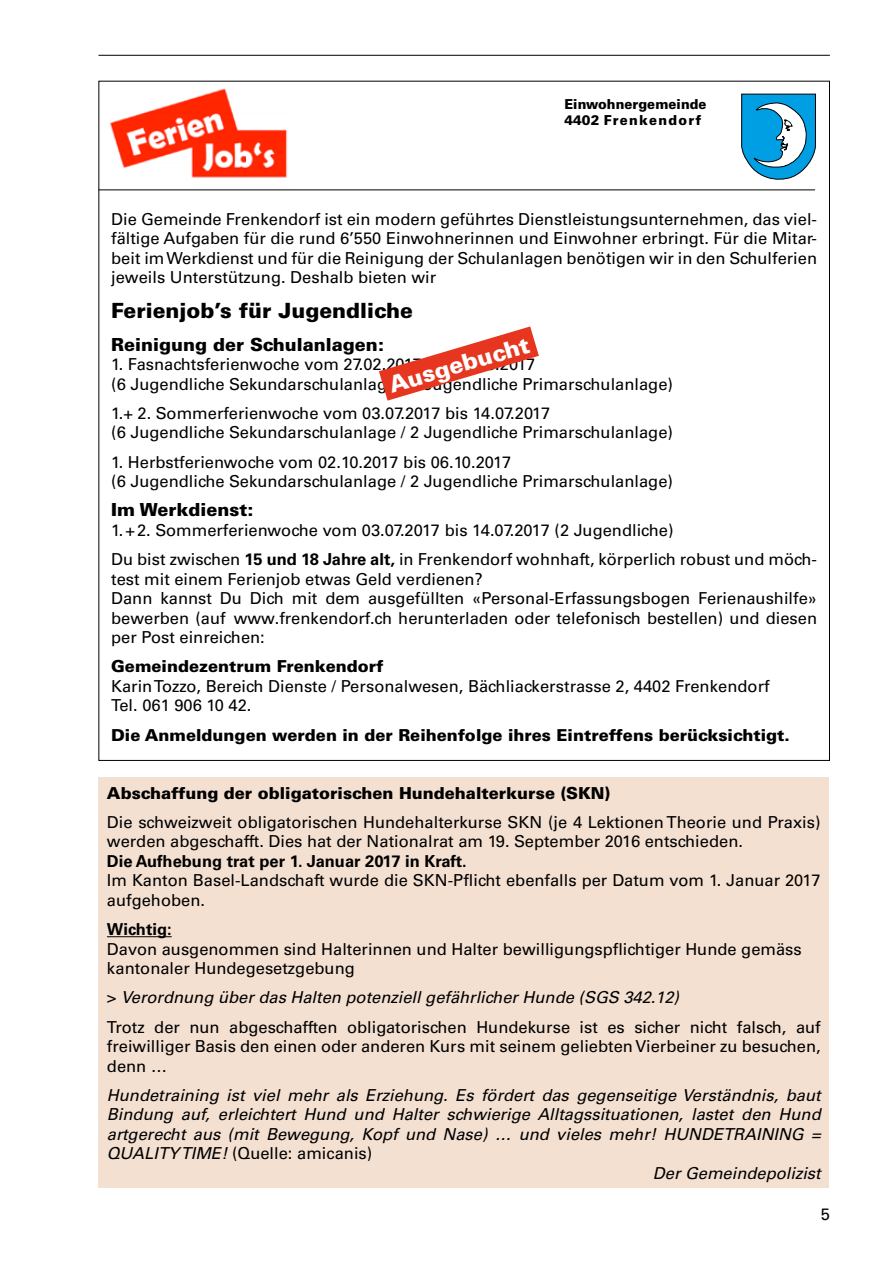
<style>
.page{position:relative;width:893px;height:1263px;background:#fff}
.page>*{position:absolute;margin:0;border:0;box-sizing:border-box;transform-origin:0 0}
.t1{font:900 22.95px "Univers";color:#fff}
.t2{font:900 21px "Univers";color:#000}
.t3{font:900 18px "Univers";color:#000}
.t4{font:16.5px/19.5px "Univers";color:#000}
.t5{font:italic 16.5px "Univers";color:#000}
.t6{font:900 16.5px "Univers";color:#000}
.t7{font:700 16.5px "Univers";color:#000}
.t8{font:900 13.8px/16.5px "Univers";letter-spacing:.005em;color:#000;scale:.95 1}
.s1{font-weight:700}
.s2{font-style:italic}
</style>
<div class="page">
<hr style="left:98px;top:55px;width:732px;height:1px;background:#000">
<hr style="left:98px;top:189px;width:717px;height:1px;background:#000">
<svg style="left:741px;top:94px;width:75px;height:86px"></svg>
<img style="left:110px;top:88px;width:178px;height:90px">
<div style="left:98px;top:777px;width:731px;height:410px;background:#f4e0d1"></div>
<hr style="left:107px;top:936px;width:65px;height:1px;background:#000">
<svg style="left:379px;top:326px;width:160px;height:75px"></svg>
<p class="t8" style="left:564px;top:95px;width:151px">Einwohnergemeinde<br>4402 Frenkendorf</p>
<p class="t4" style="left:111px;top:209px;width:707px;text-align:justify">Die Gemeinde Frenkendorf ist ein modern geführtes Dienstleistungsunternehmen, das viel&shy;fältige Aufgaben für die rund 6’550 Einwohnerinnen und Einwohner erbringt. Für die Mitar&shy;beit im Werkdienst und für die Reinigung der Schulanlagen benötigen wir in den Schulferien jeweils Unterstützung. Deshalb bieten wir</p>
<p class="t2" style="left:111px;top:298px;width:303px">Ferienjob’s für Jugendliche</p>
<p class="t3" style="left:111px;top:333px;width:274px">Reinigung der Schulanlagen:</p>
<p class="t4" style="left:111px;top:355px;width:563px">1. Fasnachtsferienwoche vom 27.02.2017 bis 03.03.2017<br>(6 Jugendliche Sekundarschulanlage / 2 Jugendliche Primarschulanlage)</p>
<p class="t4" style="left:111px;top:403px;width:563px">1.+ 2. Sommerferienwoche vom 03.07.2017 bis 14.07.2017<br>(6 Jugendliche Sekundarschulanlage / 2 Jugendliche Primarschulanlage)</p>
<p class="t4" style="left:111px;top:452px;width:563px">1. Herbstferienwoche vom 02.10.2017 bis 06.10.2017<br>(6 Jugendliche Sekundarschulanlage / 2 Jugendliche Primarschulanlage)</p>
<p class="t3" style="left:111px;top:499px;width:144px">Im Werkdienst:</p>
<p class="t4" style="left:111px;top:515px;width:707px;line-height:29.2px">1.+2. Sommerferienwoche vom 03.07.2017 bis 14.07.2017 (2 Jugendliche)<br>Du bist zwischen <span class="s1">15 und 18 Jahre alt,</span> in Frenkendorf wohnhaft, körperlich robust und möch-</p>
<p class="t4" style="left:111px;top:569px;width:707px">test mit einem Ferienjob etwas Geld verdienen?<br>Dann kannst Du Dich mit dem ausgefüllten «Personal-Erfassungsbogen Ferienaushilfe» bewerben (auf www.frenkendorf.ch herunterladen oder telefonisch bestellen) und diesen per Post einreichen:</p>
<p class="t6" style="left:111px;top:656px;width:274px">Gemeindezentrum Frenkendorf</p>
<p class="t4" style="left:111px;top:676px;width:660px">Karin Tozzo, Bereich Dienste / Personalwesen, Bächliackerstrasse 2, 4402 Frenkendorf<br>Tel. 061 906 10 42.</p>
<p class="t6" style="left:111px;top:724px;width:680px">Die Anmeldungen werden in der Reihenfolge ihres Eintreffens berücksichtigt.</p>
<h1 class="t1" style="left:385px;top:371px;width:147px;rotate:-16deg">Ausgebucht</h1>
<p class="t6" style="left:107px;top:782px;width:505px">Abschaffung der obligatorischen Hundehalterkurse (SKN)</p>
<p class="t4" style="left:107px;top:812px;width:715px">Die schweizweit obligatorischen Hundehalterkurse SKN (je 4 Lektionen Theorie und Praxis) werden abgeschafft. Dies hat der Nationalrat am 19. September 2016 entschieden.</p>
<p class="t7" style="left:107px;top:851px;width:361px">Die Aufhebung trat per 1. Januar 2017 in Kraft.</p>
<p class="t4" style="left:107px;top:871px;width:715px">Im Kanton Basel-Landschaft wurde die SKN-Pflicht ebenfalls per Datum vom 1. Januar 2017 aufgehoben.</p>
<p class="t7" style="left:107px;top:920px;width:66px">Wichtig:</p>
<p class="t4" style="left:107px;top:939px;width:696px">Davon ausgenommen sind Halterinnen und Halter bewilligungspflichtiger Hunde gemäss kantonaler Hundegesetzgebung</p>
<p class="t4" style="left:107px;top:983px;width:715px;line-height:29.2px">&gt; <span class="s2">Verordnung über das Halten potenziell gefährlicher Hunde (SGS 342.12)<br></span>Trotz der nun abgeschafften obligatorischen Hundekurse ist es sicher nicht falsch, auf</p>
<p class="t4" style="left:107px;top:1037px;width:715px">freiwilliger Basis den einen oder anderen Kurs mit seinem geliebten Vierbeiner zu besuchen, denn …</p>
<p class="t5" style="left:107px;top:1085px;width:715px">Hundetraining ist viel mehr als Erziehung. Es fördert das gegenseitige Verständnis, baut</p>
<p class="t5" style="left:107px;top:1105px;width:715px">Bindung auf, erleichtert Hund und Halter schwierige Alltagssituationen, lastet den Hund</p>
<p class="t5" style="left:107px;top:1124px;width:715px">artgerecht aus (mit Bewegung, Kopf und Nase) … und vieles mehr! HUNDETRAINING =</p>
<p class="t4" style="left:107px;top:1144px;width:267px"><span class="s2">QUALITY TIME!</span> (Quelle: amicanis)</p>
<p class="t5" style="left:653px;top:1163px;width:169px">Der Gemeindepolizist</p>
<p class="t4" style="left:821px;top:1205px;width:11px">5</p>
</div>
